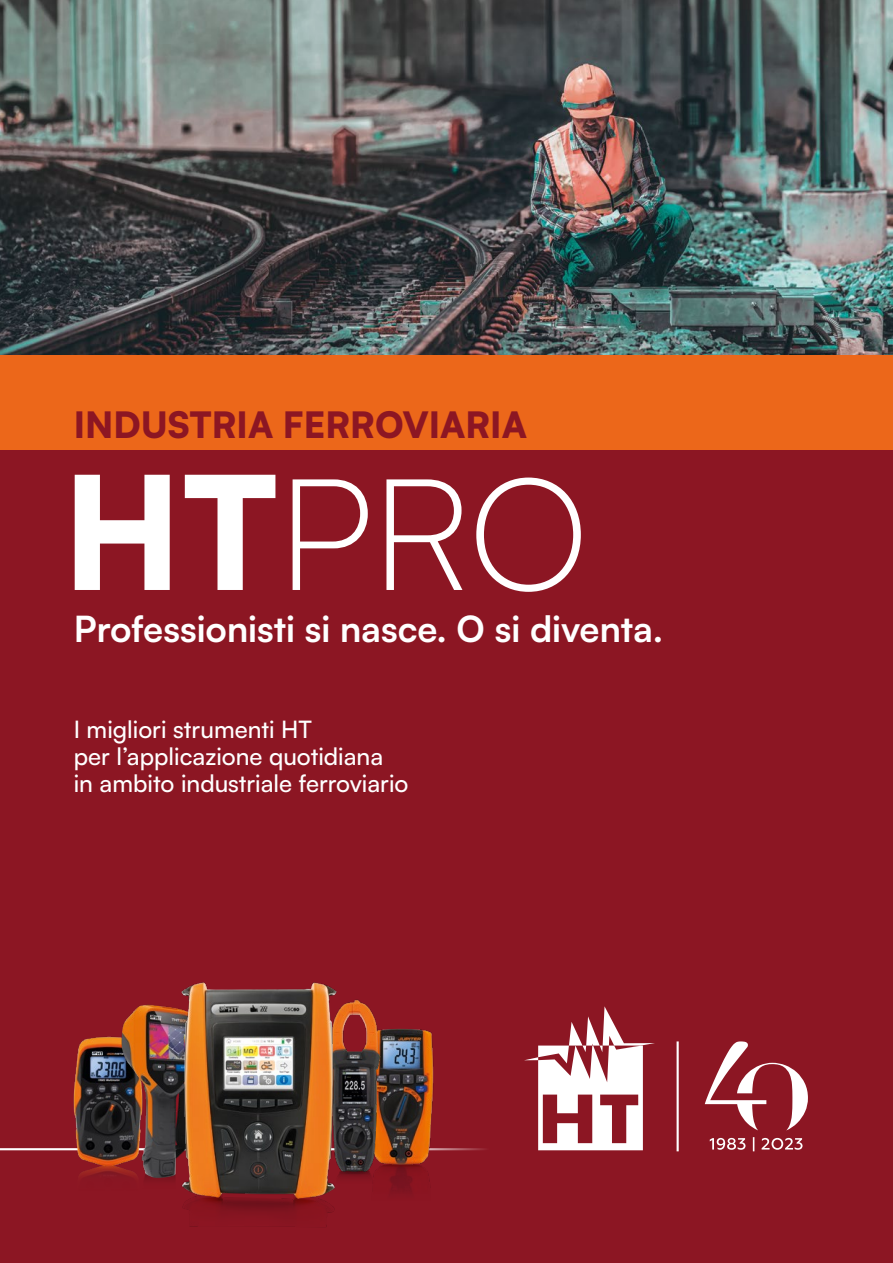
<style>
.page{position:relative;width:893px;height:1263px;background:#fff}
.page>*{position:absolute;margin:0;border:0;box-sizing:border-box;transform-origin:0 0}
.t1{font:300 155.7px "Satoshi";color:#fff}
.t2{font:700 36px "Satoshi";color:#fff}
.t3{font:900 36px "Satoshi";color:#8c1623}
.t4{font:500 24px/27px "Satoshi";color:#fff}
.s1{font-weight:900}
</style>
<div class="page">
<img style="left:0;top:0;width:893px;height:355px">
<div style="left:0;top:450px;width:893px;height:813px;background:#8c1623"></div>
<hr style="left:677px;top:1041px;width:2px;height:110px;background:#fff">
<hr style="left:0;top:1148px;width:514px;height:2px;background:#fff">
<svg style="left:710px;top:1137px;width:92px;height:14px"></svg>
<svg style="left:705px;top:1041px;width:103px;height:89px"></svg>
<div style="left:0;top:355px;width:893px;height:95px;background:#ec671a"></div>
<img style="left:48px;top:1036px;width:66px;height:140px">
<img style="left:114px;top:1004px;width:45px;height:177px">
<img style="left:397px;top:1029px;width:83px;height:164px">
<img style="left:356px;top:999px;width:41px;height:194px">
<img style="left:159px;top:982px;width:197px;height:245px">
<svg style="left:524px;top:1006px;width:131px;height:144px"></svg>
<h2 class="t3" style="left:74px;top:397px;width:455px">INDUSTRIA FERROVIARIA</h2>
<h1 class="t1" style="left:63px;top:435px;width:527px"><span class="s1">HT</span>PRO</h1>
<h2 class="t2" style="left:74px;top:603px;width:591px">Professionisti si nasce. O si diventa.</h2>
<p class="t4" style="left:74px;top:714px;width:336px">I migliori strumenti HT<br>per l’applicazione quotidiana<br>in ambito industriale ferroviario</p>
</div>
